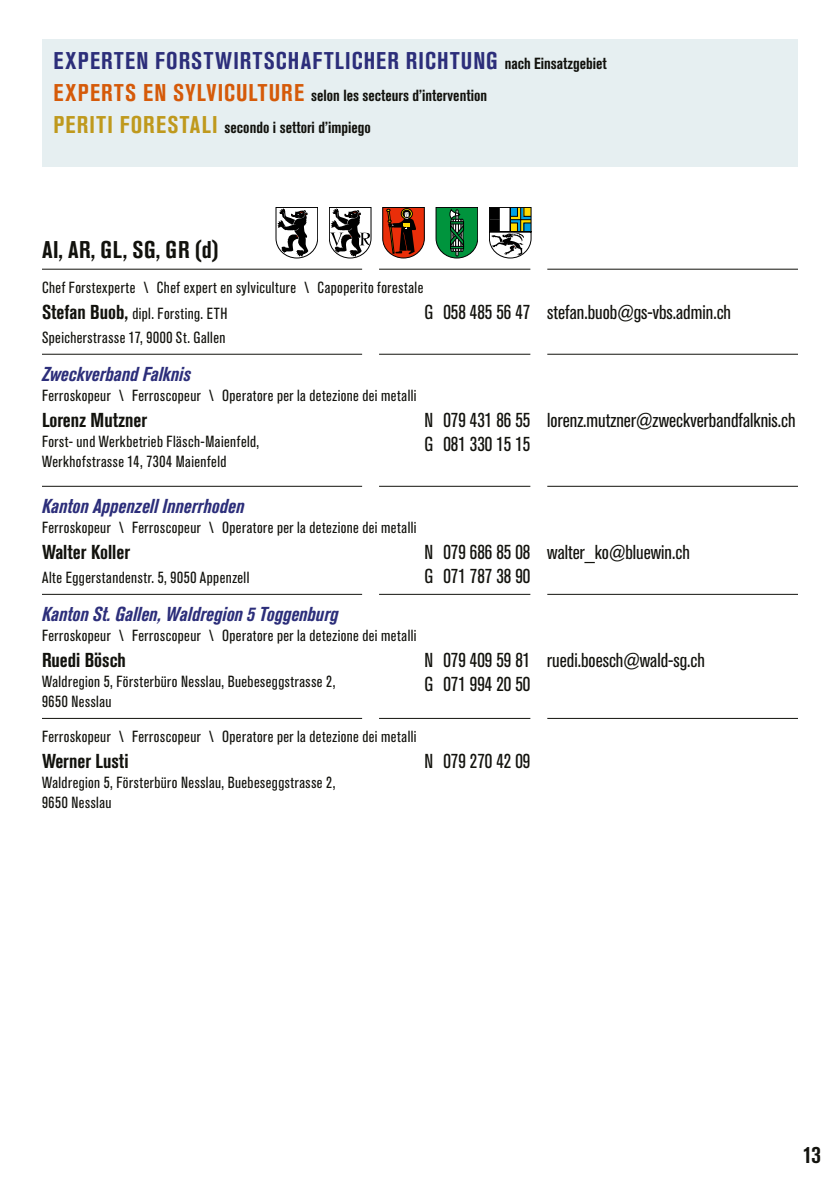
<style>
.page{position:relative;width:840px;height:1191px;background:#fff}
.page>*{position:absolute;margin:0;border:0;box-sizing:border-box;transform-origin:0 0}
.ZEM_Standard_deutsch{font:700 condensed 24px "Akzidenz Grotesk Pro";letter-spacing:.055em;color:#2c2e7a}
.ZEM_Standard_deutsch-2{font:700 condensed 24px "Akzidenz Grotesk Pro";letter-spacing:.04em;color:#12120d}
.ZEM_Standard_deutsch-3{font:condensed 20px "Akzidenz Grotesk Pro";color:#12120d}
.ZEM_Standard_deutsch-4{font:italic 700 condensed 20px "Akzidenz Grotesk Pro";color:#2c2e7a}
.ZEM_Standard_deutsch-5{font:700 condensed 20px "Akzidenz Grotesk Pro";color:#12120d}
.ZEM_Standard_deutsch-6{font:condensed 16px/20px "Akzidenz Grotesk Pro";letter-spacing:.03em;color:#12120d}
.ZEM_Standard_deutsch-7{font:700 condensed 16px/32px "Akzidenz Grotesk Pro";color:#12120d}
.s1{font-size:16px;color:#12120d}
.s2{font-size:24px;color:#d55a09}
.s3{font-size:24px;color:#bf991d}
.s4{font-weight:700;font-size:20px}
</style>
<div class="page">
<div style="left:42px;top:40px;width:755px;height:127px;background:#e6eff1"></div>
<hr style="left:42px;top:269px;width:320px;height:1px;background:#12120d">
<hr style="left:379px;top:269px;width:151px;height:1px;background:#12120d">
<hr style="left:547px;top:269px;width:250px;height:1px;background:#12120d">
<hr style="left:42px;top:354px;width:320px;height:1px;background:#12120d">
<hr style="left:379px;top:354px;width:151px;height:1px;background:#12120d">
<hr style="left:547px;top:354px;width:250px;height:1px;background:#12120d">
<hr style="left:42px;top:486px;width:320px;height:1px;background:#12120d">
<hr style="left:379px;top:486px;width:151px;height:1px;background:#12120d">
<hr style="left:547px;top:486px;width:250px;height:1px;background:#12120d">
<hr style="left:42px;top:718px;width:320px;height:1px;background:#12120d">
<hr style="left:379px;top:718px;width:151px;height:1px;background:#12120d">
<hr style="left:547px;top:718px;width:250px;height:1px;background:#12120d">
<hr style="left:42px;top:594px;width:320px;height:1px;background:#12120d">
<hr style="left:379px;top:594px;width:151px;height:1px;background:#12120d">
<hr style="left:547px;top:594px;width:250px;height:1px;background:#12120d">
<svg style="left:276px;top:207px;width:41px;height:51px"></svg>
<svg style="left:329px;top:207px;width:42px;height:51px"></svg>
<svg style="left:382px;top:207px;width:42px;height:51px;background:#9a341a"></svg>
<svg style="left:435px;top:207px;width:42px;height:51px;background:#23834a"></svg>
<svg style="left:489px;top:207px;width:42px;height:51px"></svg>
<p class="ZEM_Standard_deutsch" style="left:53px;top:45px;width:554px">EXPERTEN FORSTWIRTSCHAFTLICHER RICHTUNG <span class="s1">nach Einsatzgebiet</span></p>
<p class="ZEM_Standard_deutsch-7" style="left:53px;top:79px;width:435px"><span class="s2">EXPERTS EN SYLVICULTURE</span> selon les secteurs d’intervention<br><span class="s3">PERITI FORESTALI</span> secondo i settori d’impiego</p>
<p class="ZEM_Standard_deutsch-2" style="left:42px;top:234px;width:178px">AI, AR, GL, SG, GR (d)</p>
<p class="ZEM_Standard_deutsch-6" style="left:42px;top:276px;width:382px">Chef Forstexperte \ Chef expert en sylviculture \ Capoperito forestale</p>
<p class="ZEM_Standard_deutsch-6" style="left:42px;top:303px;width:187px"><span class="s4">Stefan Buob,</span> dipl. Forsting. ETH</p>
<p class="ZEM_Standard_deutsch-6" style="left:42px;top:327px;width:185px">Speicherstrasse 17, 9000 St. Gallen</p>
<p class="ZEM_Standard_deutsch-3" style="left:424px;top:299px;width:107px">G 058 485 56 47</p>
<p class="ZEM_Standard_deutsch-3" style="left:547px;top:299px;width:185px">stefan.buob@gs-vbs.admin.ch</p>
<p class="ZEM_Standard_deutsch-4" style="left:42px;top:361px;width:150px">Zweckverband Falknis</p>
<p class="ZEM_Standard_deutsch-6" style="left:42px;top:384px;width:375px">Ferroskopeur \ Ferroscopeur \ Operatore per la detezione dei metalli</p>
<p class="ZEM_Standard_deutsch-5" style="left:42px;top:407px;width:107px">Lorenz Mutzner</p>
<p class="ZEM_Standard_deutsch-6" style="left:42px;top:431px;width:219px">Forst- und Werkbetrieb Fläsch-Maienfeld,<br>Werkhofstrasse 14, 7304 Maienfeld</p>
<p class="ZEM_Standard_deutsch-3" style="left:424px;top:407px;width:107px">N 079 431 86 55</p>
<p class="ZEM_Standard_deutsch-3" style="left:424px;top:431px;width:107px">G 081 330 15 15</p>
<p class="ZEM_Standard_deutsch-4" style="left:42px;top:493px;width:204px">Kanton Appenzell Innerrhoden</p>
<p class="ZEM_Standard_deutsch-6" style="left:42px;top:516px;width:375px">Ferroskopeur \ Ferroscopeur \ Operatore per la detezione dei metalli</p>
<p class="ZEM_Standard_deutsch-5" style="left:42px;top:539px;width:90px">Walter Koller</p>
<p class="ZEM_Standard_deutsch-6" style="left:42px;top:567px;width:209px">Alte Eggerstandenstr. 5, 9050 Appenzell</p>
<p class="ZEM_Standard_deutsch-4" style="left:42px;top:601px;width:298px">Kanton St. Gallen, Waldregion 5 Toggenburg</p>
<p class="ZEM_Standard_deutsch-6" style="left:42px;top:624px;width:375px">Ferroskopeur \ Ferroscopeur \ Operatore per la detezione dei metalli</p>
<p class="ZEM_Standard_deutsch-5" style="left:42px;top:647px;width:85px">Ruedi Bösch</p>
<p class="ZEM_Standard_deutsch-6" style="left:42px;top:671px;width:295px">Waldregion 5, Försterbüro Nesslau, Buebeseggstrasse 2,<br>9650 Nesslau</p>
<p class="ZEM_Standard_deutsch-6" style="left:42px;top:726px;width:375px">Ferroskopeur \ Ferroscopeur \ Operatore per la detezione dei metalli</p>
<p class="ZEM_Standard_deutsch-5" style="left:42px;top:748px;width:88px">Werner Lusti</p>
<p class="ZEM_Standard_deutsch-6" style="left:42px;top:772px;width:295px">Waldregion 5, Försterbüro Nesslau, Buebeseggstrasse 2,<br>9650 Nesslau</p>
<p class="ZEM_Standard_deutsch-3" style="left:424px;top:539px;width:107px">N 079 686 85 08</p>
<p class="ZEM_Standard_deutsch-3" style="left:424px;top:563px;width:107px">G 071 787 38 90</p>
<p class="ZEM_Standard_deutsch-3" style="left:424px;top:647px;width:107px">N 079 409 59 81</p>
<p class="ZEM_Standard_deutsch-3" style="left:424px;top:671px;width:107px">G 071 994 20 50</p>
<p class="ZEM_Standard_deutsch-3" style="left:424px;top:748px;width:107px">N 079 270 42 09</p>
<p class="ZEM_Standard_deutsch-3" style="left:547px;top:407px;width:249px">lorenz.mutzner@zweckverbandfalknis.ch</p>
<p class="ZEM_Standard_deutsch-3" style="left:547px;top:539px;width:144px">walter_ko@bluewin.ch</p>
<p class="ZEM_Standard_deutsch-3" style="left:547px;top:647px;width:159px">ruedi.boesch@wald-sg.ch</p>
<h1 class="ZEM_Standard_deutsch-2" style="left:803px;top:1138px;width:19px">13</h1>
</div>
